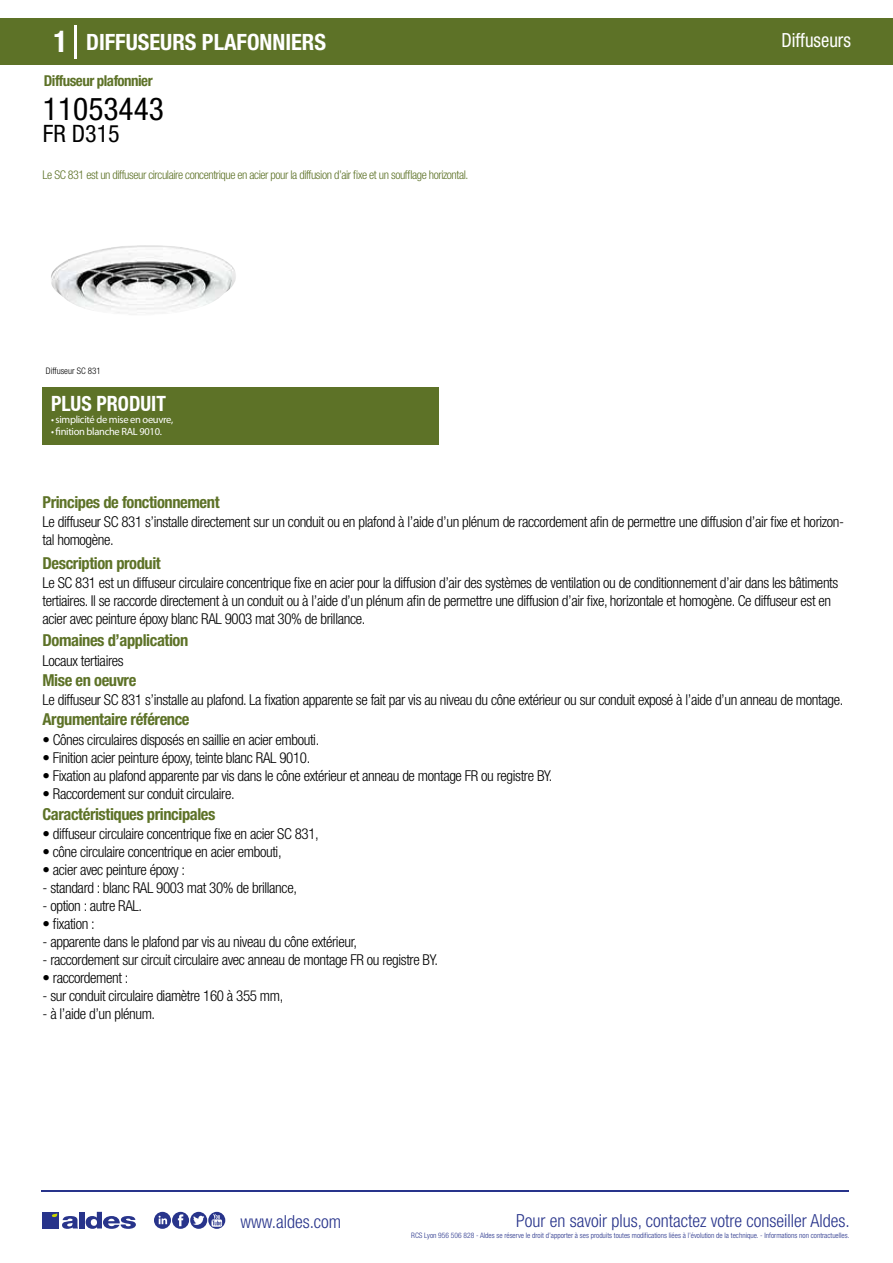
<style>
.page{position:relative;width:893px;height:1263px;background:#fff}
.page>*{position:absolute;margin:0;border:0;box-sizing:border-box;transform-origin:0 0}
.t1{font:condensed 31.5px "Helvetica Neue LT Std";color:#000}
.t2{font:condensed 24px "Helvetica Neue LT Std";color:#000}
.t3{font:700 condensed 22.5px "Helvetica Neue LT Std";color:#fff}
.t4{font:700 condensed 21px "Helvetica Neue";color:#fff;scale:.95 1}
.t5{font:condensed 19.5px "Helvetica Neue LT Std";color:#fff;scale:.95 1}
.t6{font:300 condensed 18px "Helvetica Neue";color:#28348b}
.t7{font:700 condensed 16.5px "Helvetica Neue LT Std";letter-spacing:-.025em;color:#5d7227}
.t8{font:300 condensed 15px/18px "Helvetica Neue LT Std";letter-spacing:-.025em;color:#000}
.t9{font:700 condensed 15px "Helvetica Neue LT Std";letter-spacing:-.035em;color:#5d7227}
.t10{font:300 condensed 12px "Helvetica Neue LT Std";letter-spacing:-.035em;color:#5d7227}
.t11{font:10.5px "Myriad Pro";letter-spacing:-.03em;color:#fff}
.t12{font:300 condensed 9px "Helvetica Neue";color:#000}
.t13{font:300 condensed 7.5px "Helvetica Neue";color:#28348b}
.s1{font-size:30px}
</style>
<div class="page">
<img style="left:51px;top:245px;width:185px;height:70px">
<div style="left:0;top:18px;width:893px;height:46px;background:#5d7227"></div>
<div style="left:43px;top:387px;width:396px;height:57px;background:#5d7227"></div>
<hr style="left:74px;top:25px;width:2px;height:33px;background:#fff">
<hr style="left:41px;top:1190px;width:808px;height:1px;background:#28348b">
<svg style="left:154px;top:1212px;width:71px;height:17px"></svg>
<div style="left:42px;top:1212px;width:17px;height:16px;background:#28348b"></div>
<div style="left:79px;top:1212px;width:5px;height:16px;background:#28348b"></div>
<svg style="left:86px;top:1212px;width:50px;height:17px"></svg>
<svg style="left:52px;top:1213px;width:26px;height:16px"></svg>
<h3 class="t3" style="left:54px;top:28px;width:274px"><span class="s1">1</span> DIFFUSEURS PLAFONNIERS</h3>
<h3 class="t5" style="left:781px;top:29px;width:75px">Diffuseurs</h3>
<p class="t9" style="left:44px;top:71px;width:110px">Diffuseur plafonnier</p>
<h1 class="t1" style="left:43px;top:91px;width:122px">11053443</h1>
<h2 class="t2" style="left:43px;top:120px;width:78px">FR D315</h2>
<p class="t10" style="left:43px;top:167px;width:427px">Le SC 831 est un diffuseur circulaire concentrique en acier pour la diffusion d’air fixe et un soufflage horizontal.</p>
<p class="t12" style="left:46px;top:365px;width:56px">Diffuseur SC 831</p>
<h3 class="t4" style="left:51px;top:391px;width:122px">PLUS PRODUIT</h3>
<p class="t11" style="left:51px;top:413px;width:124px">• simplicité de mise en oeuvre,</p>
<p class="t11" style="left:51px;top:425px;width:112px">• finition blanche RAL 9010.</p>
<p class="t7" style="left:43px;top:492px;width:179px">Principes de fonctionnement</p>
<p class="t8" style="left:43px;top:513px;width:803px">Le diffuseur SC 831 s’installe directement sur un conduit ou en plafond à l’aide d’un plénum de raccordement afin de permettre une diffusion d’air fixe et horizon&shy;tal homogène.</p>
<p class="t8" style="left:43px;top:573px;width:797px">Le SC 831 est un diffuseur circulaire concentrique fixe en acier pour la diffusion d’air des systèmes de ventilation ou de conditionnement d’air dans les bâtiments tertiaires. Il se raccorde directement à un conduit ou à l’aide d’un plénum afin de permettre une diffusion d’air fixe, horizontale et homogène. Ce diffuseur est en acier avec peinture époxy blanc RAL 9003 mat 30% de brillance.</p>
<p class="t8" style="left:43px;top:651px;width:83px">Locaux tertiaires</p>
<p class="t8" style="left:43px;top:691px;width:802px">Le diffuseur SC 831 s’installe au plafond. La fixation apparente se fait par vis au niveau du cône extérieur ou sur conduit exposé à l’aide d’un anneau de montage.</p>
<p class="t7" style="left:43px;top:553px;width:120px">Description produit</p>
<p class="t7" style="left:43px;top:630px;width:147px">Domaines d’application</p>
<p class="t7" style="left:43px;top:670px;width:95px">Mise en oeuvre</p>
<p class="t7" style="left:43px;top:709px;width:149px">Argumentaire référence</p>
<p class="t8" style="left:43px;top:730px;width:278px">• Cônes circulaires disposés en saillie en acier embouti.</p>
<p class="t8" style="left:43px;top:748px;width:269px">• Finition acier peinture époxy, teinte blanc RAL 9010.</p>
<p class="t8" style="left:43px;top:766px;width:511px">• Fixation au plafond apparente par vis dans le cône extérieur et anneau de montage FR ou registre BY.</p>
<p class="t8" style="left:43px;top:784px;width:194px">• Raccordement sur conduit circulaire.</p>
<p class="t7" style="left:43px;top:804px;width:174px">Caractéristiques principales</p>
<p class="t8" style="left:43px;top:825px;width:278px">• diffuseur circulaire concentrique fixe en acier SC 831,</p>
<p class="t8" style="left:43px;top:843px;width:241px">• cône circulaire concentrique en acier embouti,</p>
<p class="t8" style="left:43px;top:861px;width:144px">• acier avec peinture époxy :</p>
<p class="t8" style="left:43px;top:879px;width:256px">- standard : blanc RAL 9003 mat 30% de brillance,</p>
<p class="t8" style="left:43px;top:897px;width:101px">- option : autre RAL.</p>
<p class="t8" style="left:43px;top:915px;width:54px">• fixation :</p>
<p class="t8" style="left:43px;top:933px;width:316px">- apparente dans le plafond par vis au niveau du cône extérieur,</p>
<p class="t8" style="left:43px;top:951px;width:397px">- raccordement sur circuit circulaire avec anneau de montage FR ou registre BY.</p>
<p class="t8" style="left:43px;top:969px;width:88px">• raccordement :</p>
<p class="t8" style="left:43px;top:987px;width:242px">- sur conduit circulaire diamètre 160 à 355 mm,</p>
<p class="t8" style="left:43px;top:1005px;width:114px">- à l’aide d’un plénum.</p>
<p class="t6" style="left:240px;top:1211px;width:102px">www.aldes.com</p>
<p class="t6" style="left:516px;top:1211px;width:335px">Pour en savoir plus, contactez votre conseiller Aldes.</p>
<p class="t13" style="left:411px;top:1230px;width:440px">RCS Lyon 956 506 828 - Aldes se réserve le droit d’apporter à ses produits toutes modifications liées à l’évolution de la technique. - Informations non contractuelles.</p>
</div>
